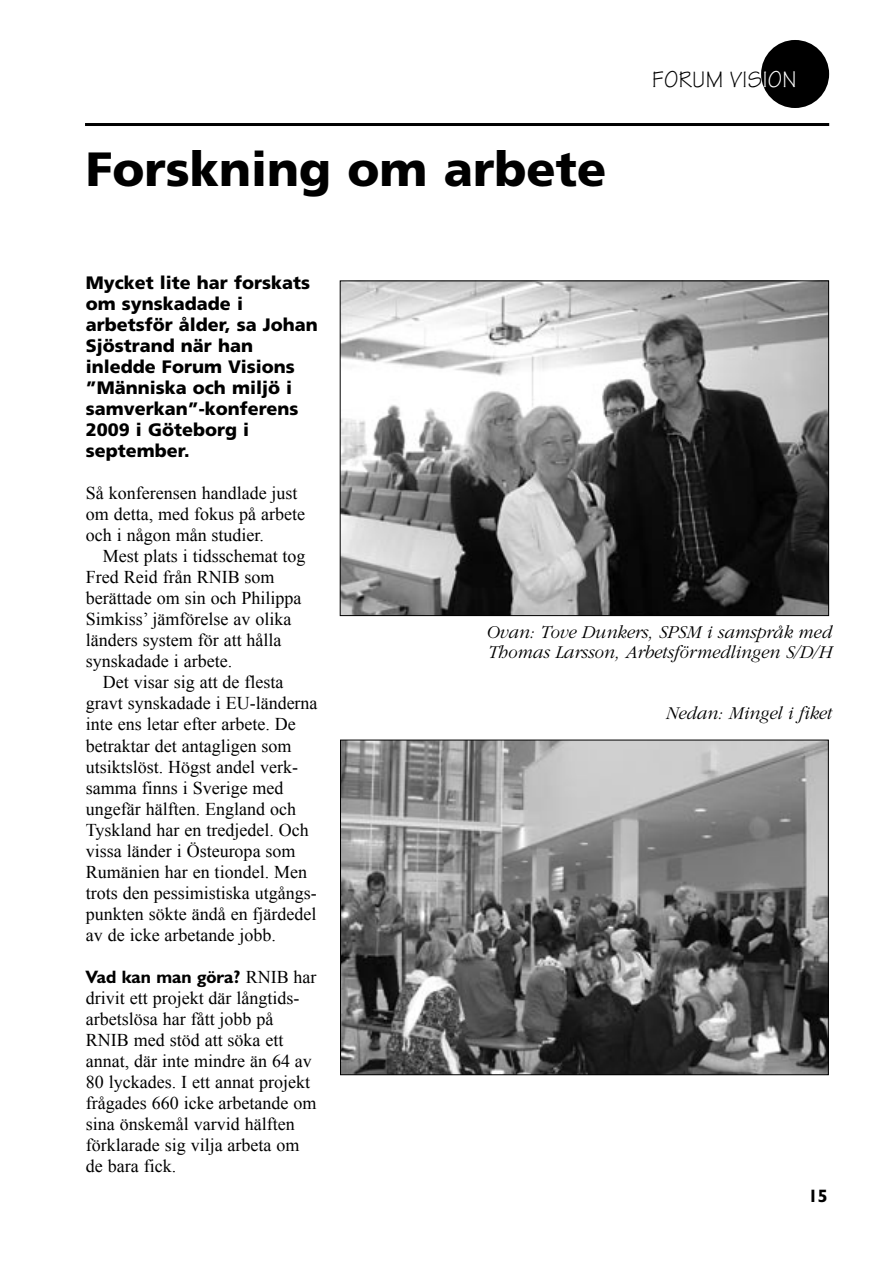
<style>
.page{position:relative;width:893px;height:1263px;background:#fff}
.page>*{position:absolute;margin:0;border:0;box-sizing:border-box;transform-origin:0 0}
.rubrik32{font:900 48px "Frutiger";color:#000}
.vinjettext{font:24px "Technical";color:#000}
.bildtext{font:italic 300 18.75px/20.2px "Garamond";color:#000}
.grundtvåan{font:18px/21px "Times New Roman";color:#000}
.ingressen{font:900 18px/21px "Frutiger";color:#000}
.t1{font:700 18px "Humanist 521 BT";color:#000}
.s1{color:#fff}
.s2{font-family:"Humanist 521 BT";font-weight:700}
</style>
<div class="page">
<hr style="left:85px;top:123px;width:744px;height:3px;background:#000">
<img style="left:342px;top:283px;width:485px;height:331px">
<div style="left:340px;top:281px;width:489px;height:335px;border:1px solid #000"></div>
<div style="left:761px;top:40px;width:68px;height:68px;background:#000;border-radius:50%"></div>
<img style="left:342px;top:742px;width:484px;height:331px">
<div style="left:340px;top:740px;width:488px;height:335px;border:1px solid #000"></div>
<p class="rubrik32" style="left:86px;top:140px;width:522px">Forskning om arbete</p>
<p class="vinjettext" style="left:652px;top:64px;width:147px">FORUM VIS<span class="s1">ION</span></p>
<p class="ingressen" style="left:86px;top:272px;width:234px">Mycket lite har forskats om synskadade i arbetsför ålder, sa Johan<br>Sjöstrand när han inledde Forum Visions ”Människa och miljö i samverkan”-konferens<br>2009 i Göteborg i september.</p>
<p class="grundtvåan" style="left:86px;top:483px;width:221px">Så konferensen handlade just om detta, med fokus på arbete och i någon mån studier.</p>
<p class="grundtvåan" style="left:86px;top:546px;width:221px;text-indent:17px">Mest plats i tidsschemat tog<br>Fred Reid från RNIB som berättade om sin och Philippa<br>Simkiss’ jämförelse av olika länders system för att hålla synskadade i arbete.</p>
<p class="grundtvåan" style="left:86px;top:672px;width:233px;text-indent:17px">Det visar sig att de flesta gravt synskadade i EU-länderna inte ens letar efter arbete. De betraktar det antagligen som utsiktslöst. Högst andel verk&shy;samma finns i Sverige med ungefär hälften. England och<br>Tyskland har en tredjedel. Och vissa länder i Östeuropa som<br>Rumänien har en tiondel. Men trots den pessimistiska utgångs&shy;punkten sökte ändå en fjärdedel av de icke arbetande jobb.</p>
<p class="grundtvåan" style="left:86px;top:966px;width:232px"><span class="s2">Vad kan man göra?</span> RNIB har drivit ett projekt där långtids&shy;arbetslösa har fått jobb på<br>RNIB med stöd att söka ett annat, där inte mindre än 64 av<br>80 lyckades. I ett annat projekt frågades 660 icke arbetande om sina önskemål varvid hälften förklarade sig vilja arbeta om de bara fick.</p>
<p class="bildtext" style="left:487px;top:622px;width:347px">Ovan: Tove Dunkers, SPSM i samspråk med<br>Thomas Larsson, Arbetsförmedlingen S/D/H</p>
<p class="bildtext" style="left:666px;top:703px;width:167px">Nedan: Mingel i fiket</p>
<p class="t1" style="left:808px;top:1185px;width:21px">15</p>
</div>
